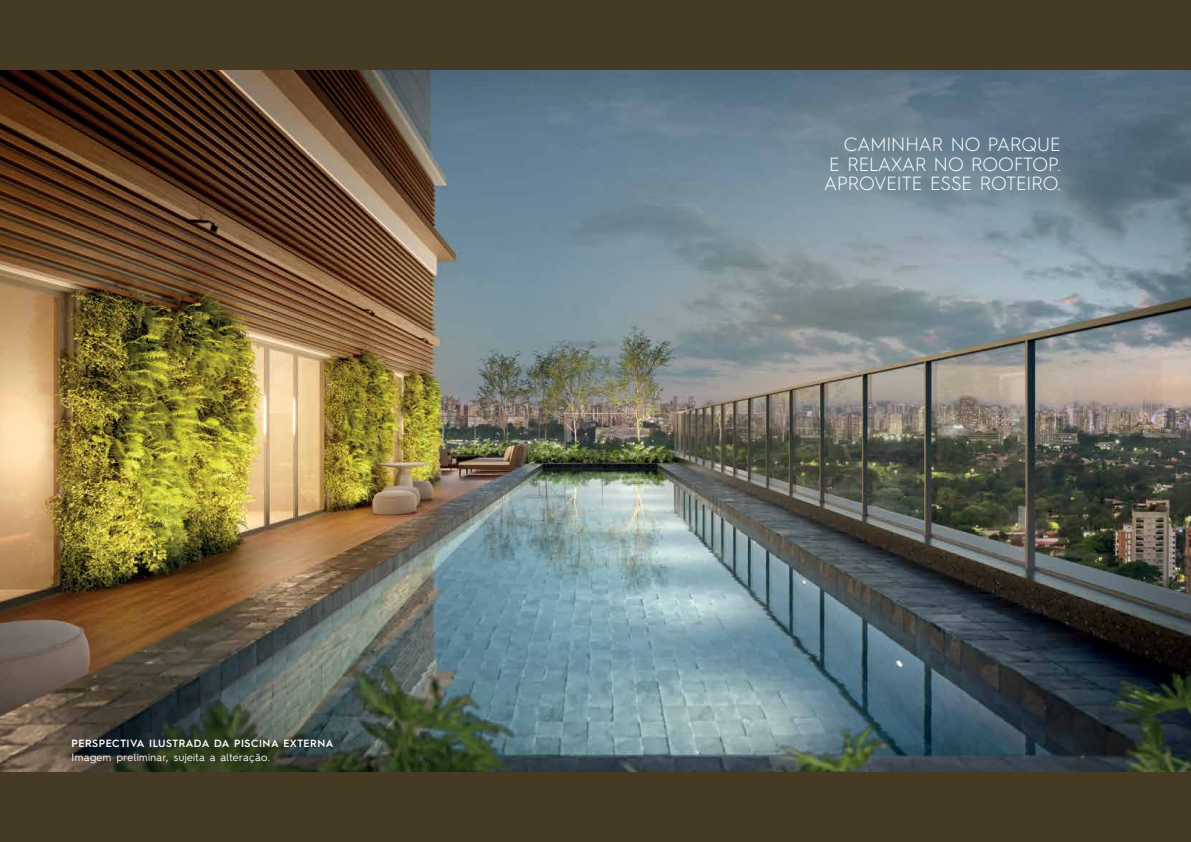
<style>
.page{position:relative;width:1191px;height:842px;background:#453b25}
.page>*{position:absolute;margin:0;border:0;box-sizing:border-box;transform-origin:0 0}
.t1{font:300 19.2px/19.8px "Hurme Geometric Sans 2";color:#fff;text-align:justify}
.t2{font:600 10.5px "Hurme Geometric Sans 2";letter-spacing:.05em;color:#fff}
.t3{font:10.5px "Hurme Geometric Sans 2";letter-spacing:.04em;color:#fff}
</style>
<div class="page">
<img style="left:0;top:71px;width:1191px;height:700px">
<p class="t2" style="left:72px;top:736px;width:263px">PERSPECTIVA ILUSTRADA DA PISCINA EXTERNA</p>
<p class="t3" style="left:72px;top:750px;width:199px">Imagem preliminar, sujeita a alteração.</p>
<p class="t1" style="left:824px;top:133px;width:238px;text-indent:20px">CAMINHAR NO PARQUE E RELAXAR NO ROOFTOP.<br>APROVEITE ESSE ROTEIRO.</p>
</div>
